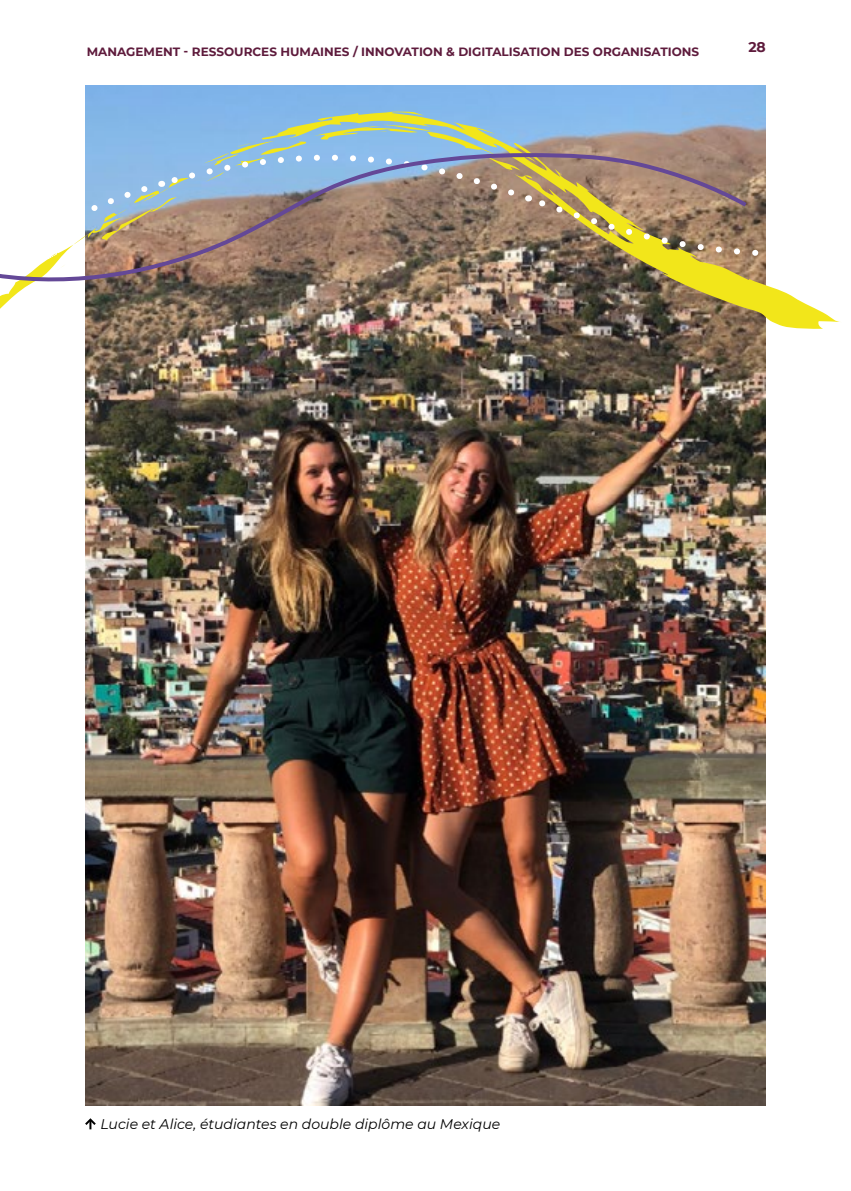
<style>
.page{position:relative;width:851px;height:1191px;background:#fff}
.page>*{position:absolute;margin:0;border:0;box-sizing:border-box;transform-origin:0 0}
.t1{font:italic 14px "Montserrat";color:#000}
.t2{font:700 14px "Montserrat";color:#5e1b3c}
.t3{font:700 12px "Montserrat";color:#5e1b3c}
</style>
<div class="page">
<img style="left:85px;top:85px;width:680px;height:1021px">
<svg style="left:85px;top:1118px;width:11px;height:11px"></svg>
<svg style="left:260px;top:112px;width:580px;height:217px"></svg>
<svg style="left:751px;top:193px;width:65px;height:67px"></svg>
<img style="left:0;top:125px;width:522px;height:230px">
<svg style="left:0;top:153px;width:751px;height:140px"></svg>
<p class="t3" style="left:87px;top:43px;width:613px">MANAGEMENT - RESSOURCES HUMAINES / INNOVATION &amp; DIGITALISATION DES ORGANISATIONS</p>
<p class="t2" style="left:748px;top:36px;width:19px">28</p>
<p class="t1" style="left:100px;top:1114px;width:401px">Lucie et Alice, étudiantes en double diplôme au Mexique</p>
</div>
